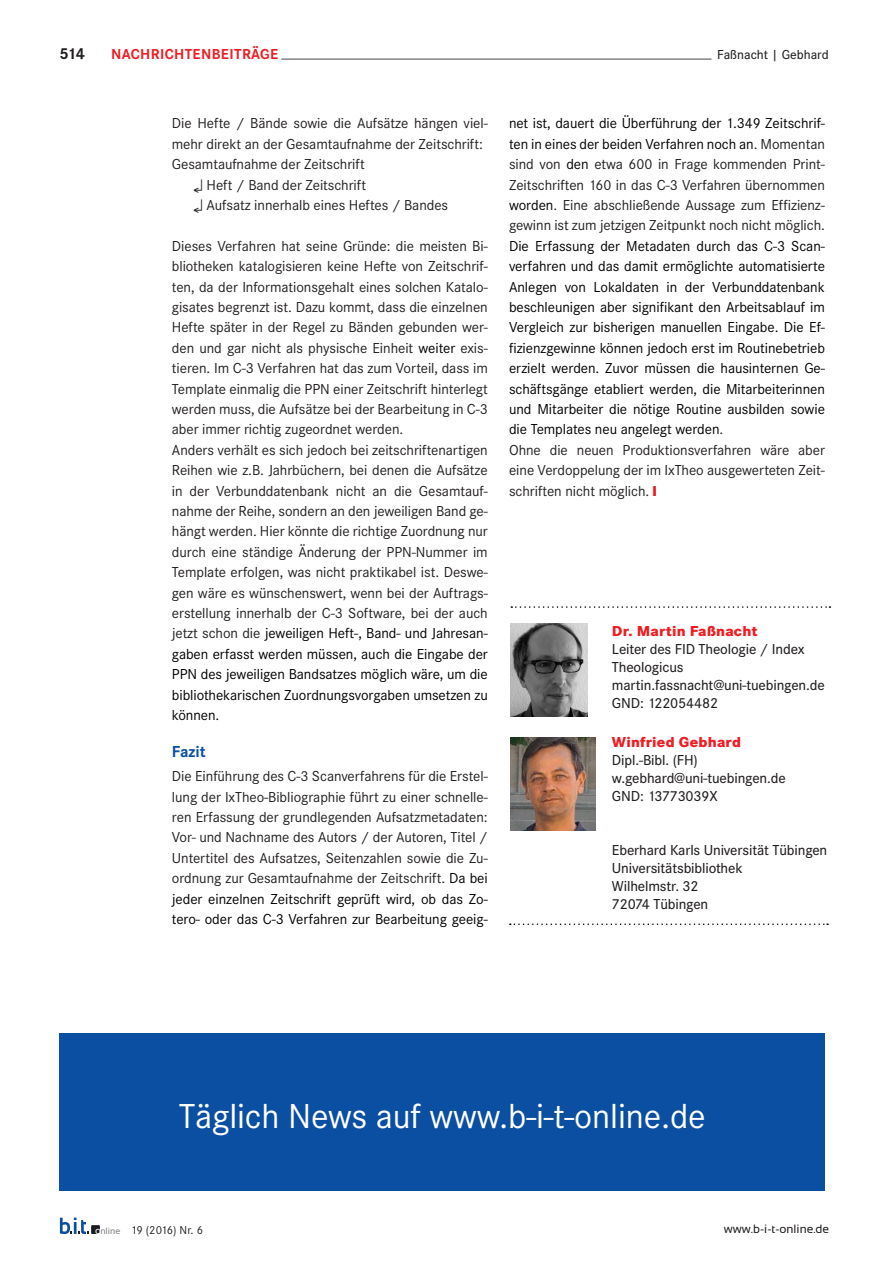
<style>
.page{position:relative;width:893px;height:1263px;background:#fff}
.page>*{position:absolute;margin:0;border:0;box-sizing:border-box;transform-origin:0 0}
.t1{font:36px "Corporate S";letter-spacing:-.005em;color:#fff}
.ZWT_11_blau{font:700 16.5px "Corporate S";color:#0a4fa2}
.t2{font:700 16.5px "Corporate S";color:#231f20}
.t3{font:15px/20.4px "Corporate S";letter-spacing:-.005em;color:#231f20;text-align:justify}
.t4{font:15px/20.4px "Corporate S";letter-spacing:-.005em;color:#000;text-align:justify}
.t5{font:500 15px/18px "Corporate S";letter-spacing:-.01em;color:#231f20}
.t6{font:800 15px "Corporate S";letter-spacing:.015em;color:#ee1d23}
.t7{font:700 15px "Corporate S";letter-spacing:.025em;color:#ee1d23}
.t8{font:500 13.5px "Corporate S";color:#231f20}
.t9{font:12px "Sansation";color:#231f20}
.t10{font:12px "Corporate S";letter-spacing:-.06em;color:#231f20}
.s1{color:#000}
.s2{color:#231f20}
.s3{color:#ee1d23}
.s4{font-family:"Sansation";font-size:10.05px;color:#fff}
.s5{font-family:"Sansation";font-size:9px;color:#808285}
</style>
<div class="page">
<hr style="left:281px;top:58px;width:430px;height:2px;background:#808285">
<svg style="left:60px;top:1217px;width:40px;height:17px"></svg>
<img style="left:510px;top:623px;width:77px;height:94px">
<img style="left:510px;top:737px;width:86px;height:94px">
<svg style="left:511px;top:606px;width:319px;height:2px"></svg>
<svg style="left:510px;top:923px;width:318px;height:2px"></svg>
<div style="left:60px;top:1033px;width:765px;height:158px;background:#0a4fa2"></div>
<p class="t2" style="left:60px;top:44px;width:27px">514</p>
<p class="t7" style="left:111px;top:45px;width:168px">NACHRICHTENBEITRÄGE</p>
<p class="t8" style="left:717px;top:47px;width:113px">Faßnacht | Gebhard</p>
<p class="t3" style="left:172px;top:113px;width:317px">Die Hefte / Bände sowie die Aufsätze hängen viel&shy;mehr direkt an der Gesamtaufnahme der Zeitschrift:</p>
<p class="t3" style="left:172px;top:154px;width:194px">Gesamtaufnahme der Zeitschrift</p>
<p class="t3" style="left:193px;top:174px;width:174px">↵ Heft / Band der Zeitschrift</p>
<p class="t3" style="left:193px;top:195px;width:256px">↵ Aufsatz innerhalb eines Heftes / Bandes</p>
<p class="t3" style="left:172px;top:236px;width:317px">Dieses Verfahren hat seine Gründe: die meisten Bi&shy;bliotheken katalogisieren keine Hefte von Zeitschrif&shy;ten, da der Informationsgehalt eines solchen Katalo&shy;gisates begrenzt ist. Dazu kommt, dass die einzelnen Hefte später in der Regel zu Bänden gebunden wer&shy;den und gar nicht als physische Einheit <span class="s1">weiter</span> exis&shy;tieren. Im C-3 Verfahren hat das zum Vorteil, dass im Template einmalig die PPN einer Zeitschrift hinterlegt werden muss, die Aufsätze bei der Bearbeitung in C-3 aber immer richtig zugeordnet werden.</p>
<p class="t3" style="left:172px;top:440px;width:317px">Anders verhält es sich jedoch bei zeitschriftenartigen Reihen wie z.B. Jahrbüchern, bei denen die Aufsätze in der Verbunddatenbank nicht an die Gesamtauf&shy;nahme der Reihe, sondern an den jeweiligen Band ge&shy;hängt werden. Hier könnte die richtige Zuordnung nur durch eine ständige Änderung der PPN-Nummer im Template erfolgen, was nicht praktikabel ist. Deswe&shy;gen wäre es wünschenswert, wenn bei der Auftrags&shy;erstellung innerhalb der C-3 Software, bei der auch jetzt schon die <span class="s1">jeweiligen Heft-, Band- und Jahresan&shy;gaben erfasst werden müssen, auch die Eingabe der PPN des jeweiligen Bandsatzes möglich wäre, um die bibliothekarischen Zuordnungsvorgaben umsetzen zu können.</span></p>
<p class="ZWT_11_blau" style="left:172px;top:742px;width:35px">Fazit</p>
<p class="t3" style="left:172px;top:766px;width:317px">Die Einführung des C-3 Scanverfahrens für die Erstel&shy;lung der IxTheo-Bibliographie führt zu einer schnelle&shy;ren Erfassung der grundlegenden Aufsatzmetadaten:<br>Vor- und Nachname des Autors / der Autoren, Titel / Untertitel des Aufsatzes, Seitenzahlen sowie die Zu&shy;ordnung zur Gesamtaufnahme der Zeitschrift. <span class="s1">Da bei jeder einzelnen Zeitschrift geprüft wird, ob das Zo&shy;tero- oder das C-3 Verfahren zur Bearbeitung geeig-</span></p>
<p class="t4" style="left:509px;top:113px;width:317px">net ist, dauert die Überführung der 1.349 Zeitschrif&shy;ten in eines der beiden Verfahren noch an<span class="s2">. Momentan sind von</span> den <span class="s2">etwa 600 in Frage kommenden Print-Zeitschriften 160 in das C-3 Verfahren übernommen </span>worden<span class="s2">. Eine abschließende Aussage zum Effizienz&shy;gewinn ist zum jetzigen Zeitpunkt noch nicht möglich.<br></span>Die Erfassung der Metadaten durch das C-3 Scan&shy;verfahren und das damit ermöglichte automatisierte Anlegen von Lokaldaten in der Verbunddatenbank beschleunigen aber signifikant den Arbeitsablauf im Vergleich zur bisherigen manuellen Eingabe. Die Ef&shy;fizienzgewinne können jedoch erst im Routinebetrieb erzielt werden. Zuvor müssen die hausinternen Ge&shy;schäftsgänge etabliert werden, die Mitarbeiterinnen und Mitarbeiter die nötige Routine ausbilden sowie die Templates neu angelegt werden<span class="s2">.</span></p>
<p class="t3" style="left:509px;top:440px;width:317px">Ohne die neuen Produktionsverfahren wäre aber eine Verdoppelung der im IxTheo ausgewerteten Zeit&shy;schriften nicht möglich. <span class="s3">❙</span></p>
<p class="t6" style="left:612px;top:623px;width:147px">Dr. Martin Faßnacht</p>
<p class="t5" style="left:612px;top:640px;width:194px">Leiter des FID Theologie / Index<br>Theologicus</p>
<p class="t5" style="left:612px;top:676px;width:214px">martin.fassnacht@uni-tuebingen.de</p>
<p class="t5" style="left:612px;top:694px;width:108px">GND: 122054482</p>
<p class="t6" style="left:612px;top:734px;width:131px">Winfried Gebhard</p>
<p class="t5" style="left:612px;top:751px;width:87px">Dipl.-Bibl. (FH)</p>
<p class="t5" style="left:612px;top:769px;width:175px">w.gebhard@uni-tuebingen.de</p>
<p class="t5" style="left:612px;top:787px;width:107px">GND: 13773039X</p>
<p class="t5" style="left:612px;top:841px;width:217px">Eberhard Karls Universität Tübingen<br>Universitätsbibliothek</p>
<p class="t5" style="left:612px;top:877px;width:88px">Wilhelmstr. 32</p>
<p class="t5" style="left:612px;top:895px;width:98px">72074 Tübingen</p>
<p class="t1" style="left:179px;top:1096px;width:528px">Täglich News auf www.b-i-t-online.de</p>
<p class="t10" style="left:95px;top:1223px;width:109px"><span class="s4">o</span><span class="s5">nline</span> 19 (2016) Nr. 6</p>
<p class="t9" style="left:724px;top:1222px;width:107px">www.b-i-t-online.de</p>
</div>
